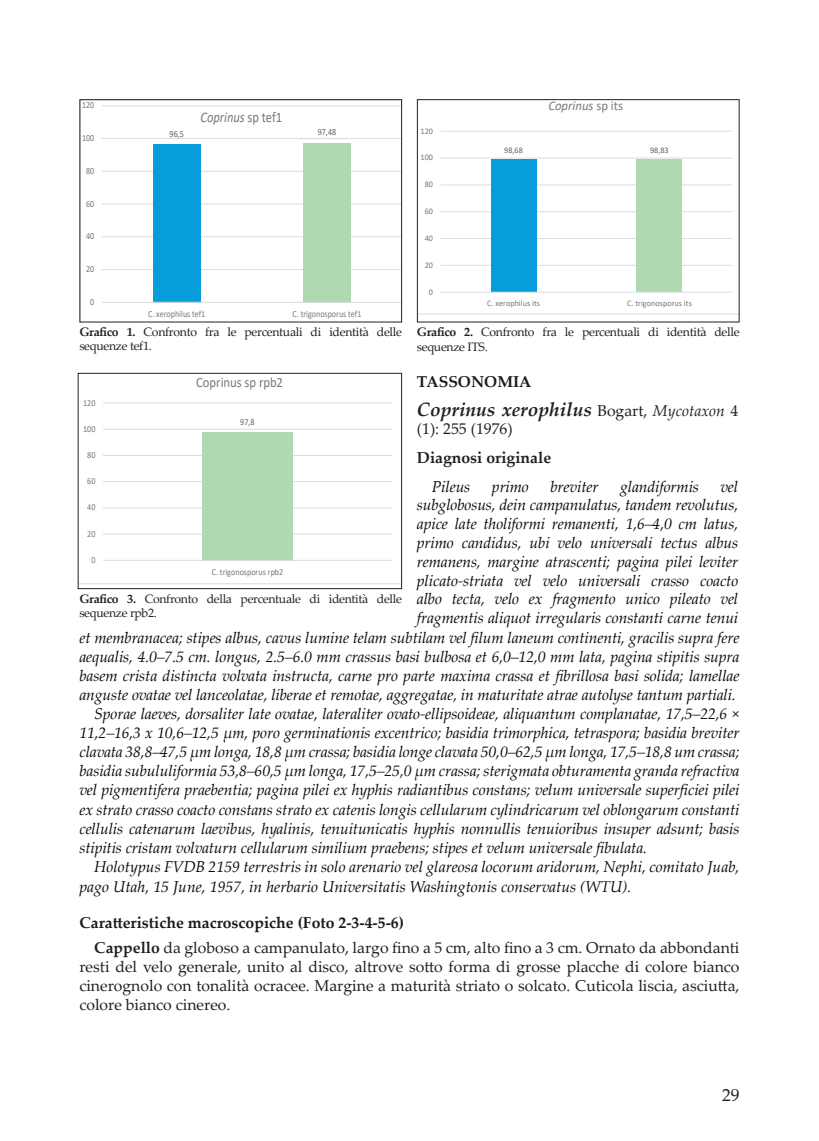
<style>
.page{position:relative;width:819px;height:1141px;background:#fff}
.page>*{position:absolute;margin:0;border:0;box-sizing:border-box;transform-origin:0 0}
.t1{font:italic 700 19.25px "Palatino Linotype";color:#231f20}
.t2{font:17.5px "Palatino Linotype";color:#231f20}
.t3{font:italic 15.75px "Palatino Linotype";letter-spacing:-.01em;color:#0b090d}
.t4{font:15.75px/19.2px "Palatino Linotype";color:#231f20}
.t5{font:700 15.75px "Palatino Linotype";color:#231f20}
.t6{font:700 15.75px "Palatino Linotype";color:#1f1820}
.t7{font:italic 14.7px "Calibri";color:#76787b;scale:.85 1}
.t8{font:14.17px "Calibri";color:#76787b;scale:.89 1}
.t9{font:italic 13.12px "Calibri";color:#76787b}
.t10{font:12.25px/14.7px "Palatino Linotype";letter-spacing:-.025em;color:#231f20}
.t11{font:9.45px "Calibri";color:#76787b;scale:.85 1}
.t12{font:9.45px "Calibri";color:#636366;scale:.85 1}
.t13{font:9.1px "Calibri";color:#76787b;scale:.89 1}
.t14{font:9.1px "Calibri";color:#636366;scale:.89 1}
.t15{font:8.4px "Calibri";color:#76787b}
.t16{font:8.4px "Calibri";color:#636366}
.s1{font-style:normal}
.s2{font-weight:700}
.s3{font-weight:400;font-style:normal;font-size:15.75px}
.s4{font-weight:400;font-size:15.75px}
.s5{font-style:normal;color:#231f20}
.s6{font-weight:700;color:#1f1820}
</style>
<div class="page">
<svg style="left:101px;top:105px;width:299px;height:198px"></svg>
<div style="left:79px;top:99px;width:323px;height:223px;border:1px solid #231f20"></div>
<svg style="left:419px;top:130px;width:318px;height:184px"></svg>
<div style="left:417px;top:99px;width:322px;height:223px;border:1px solid #231f20"></div>
<svg style="left:80px;top:402px;width:320px;height:182px"></svg>
<div style="left:78px;top:373px;width:324px;height:216px;border:1px solid #231f20"></div>
<p class="t11" style="left:82px;top:99px;width:16px">120</p>
<p class="t7" style="left:200px;top:107px;width:98px">Coprinus <span class="s1">sp tef1</span></p>
<p class="t9" style="left:548px;top:97px;width:76px">Coprinus <span class="s1">sp its</span></p>
<p class="t11" style="left:82px;top:132px;width:16px">100</p>
<p class="t12" style="left:170px;top:127px;width:18px">96,5</p>
<p class="t12" style="left:318px;top:126px;width:23px">97,48</p>
<p class="t15" style="left:420px;top:125px;width:14px">120</p>
<p class="t15" style="left:420px;top:152px;width:14px">100</p>
<p class="t16" style="left:504px;top:145px;width:20px">98,68</p>
<p class="t16" style="left:650px;top:144px;width:20px">98,83</p>
<p class="t11" style="left:86px;top:164px;width:11px">80</p>
<p class="t15" style="left:425px;top:179px;width:10px">80</p>
<p class="t11" style="left:86px;top:197px;width:11px">60</p>
<p class="t15" style="left:425px;top:205px;width:10px">60</p>
<p class="t11" style="left:86px;top:230px;width:11px">40</p>
<p class="t15" style="left:425px;top:232px;width:10px">40</p>
<p class="t11" style="left:86px;top:263px;width:11px">20</p>
<p class="t15" style="left:425px;top:259px;width:10px">20</p>
<p class="t15" style="left:429px;top:286px;width:6px">0</p>
<p class="t11" style="left:90px;top:295px;width:6px">0</p>
<p class="t15" style="left:487px;top:297px;width:54px">C. xerophilus its</p>
<p class="t15" style="left:627px;top:297px;width:66px">C. trigonosporus its</p>
<p class="t11" style="left:148px;top:308px;width:69px">C. xerophilus tef1</p>
<p class="t11" style="left:292px;top:308px;width:82px">C. trigonosporus tef1</p>
<p class="t10" style="left:79px;top:325px;width:324px;line-height:14px"><span class="s2">Grafico 1.</span> Confronto fra le percentuali di identità delle sequenze tef1.</p>
<p class="t10" style="left:417px;top:324px;width:324px"><span class="s2">Grafico 2.</span> Confronto fra le percentuali di identità delle sequenze ITS.</p>
<p class="t8" style="left:196px;top:372px;width:99px">Coprinus sp rpb2</p>
<p class="t6" style="left:417px;top:370px;width:116px">TASSONOMIA</p>
<p class="t1" style="left:417px;top:395px;width:323px">Coprinus xerophilus <span class="s3">Bogart,</span> <span class="s4">Mycotaxon</span> <span class="s3">4</span></p>
<p class="t4" style="left:417px;top:419px;width:97px">(1): 255 (1976)</p>
<p class="t5" style="left:417px;top:446px;width:136px">Diagnosi originale</p>
<p class="t3" style="left:432px;top:475px;width:40px">Pileus</p>
<p class="t3" style="left:492px;top:475px;width:38px">primo</p>
<p class="t3" style="left:550px;top:475px;width:50px">breviter</p>
<p class="t3" style="left:620px;top:475px;width:80px">glandiformis</p>
<p class="t3" style="left:720px;top:475px;width:19px">vel</p>
<p class="t3" style="left:417px;top:494px;width:323px">subglobosus, dein campanulatus, tandem revolutus,</p>
<p class="t3" style="left:417px;top:512px;width:323px">apice late tholiformi remanenti, 1,6–4,0 cm latus,</p>
<p class="t3" style="left:417px;top:531px;width:323px">primo candidus, ubi velo universali tectus albus</p>
<p class="t3" style="left:417px;top:550px;width:323px">remanens, margine atrascenti; pagina pilei leviter</p>
<p class="t3" style="left:417px;top:569px;width:323px">plicato-striata vel velo universali crasso coacto</p>
<p class="t3" style="left:417px;top:588px;width:323px">albo tecta, velo ex fragmento unico pileato vel</p>
<p class="t3" style="left:417px;top:607px;width:323px">fragmentis aliquot irregularis constanti carne tenui</p>
<p class="t3" style="left:79px;top:627px;width:661px">et membranacea; stipes albus, cavus lumine telam subtilam vel filum laneum continenti, gracilis supra fere</p>
<p class="t3" style="left:79px;top:646px;width:661px">aequalis, 4.0–7.5 cm. longus, 2.5–6.0 mm crassus basi bulbosa et 6,0–12,0 mm lata, pagina stipitis supra</p>
<p class="t3" style="left:79px;top:664px;width:661px">basem crista distincta volvata instructa, carne pro parte maxima crassa et fibrillosa basi solida; lamellae</p>
<p class="t3" style="left:79px;top:683px;width:658px">anguste ovatae vel lanceolatae, liberae et remotae, aggregatae, in maturitate atrae autolyse tantum partiali.</p>
<p class="t3" style="left:94px;top:702px;width:646px">Sporae laeves, dorsaliter late ovatae, lateraliter ovato-ellipsoideae, aliquantum complanatae, 17,5–22,6 <span class="s5">×</span></p>
<p class="t3" style="left:79px;top:721px;width:661px">11,2–16,3 x 10,6–12,5 µm, poro germinationis excentrico; basidia trimorphica, tetraspora; basidia breviter</p>
<p class="t3" style="left:79px;top:740px;width:661px">clavata 38,8–47,5 µm longa, 18,8 µm crassa; basidia longe clavata 50,0–62,5 µm longa, 17,5–18,8 um crassa;</p>
<p class="t3" style="left:79px;top:760px;width:661px">basidia subululiformia 53,8–60,5 µm longa, 17,5–25,0 µm crassa; sterigmata obturamenta granda refractiva</p>
<p class="t3" style="left:79px;top:779px;width:661px">vel pigmentifera praebentia; pagina pilei ex hyphis radiantibus constans; velum universale superficiei pilei</p>
<p class="t3" style="left:79px;top:798px;width:661px">ex strato crasso coacto constans strato ex catenis longis cellularum cylindricarum vel oblongarum constanti</p>
<p class="t3" style="left:79px;top:817px;width:661px">cellulis catenarum laevibus, hyalinis, tenuitunicatis hyphis nonnullis tenuioribus insuper adsunt; basis</p>
<p class="t3" style="left:79px;top:837px;width:569px">stipitis cristam volvaturn cellularum similium praebens; stipes et velum universale fibulata.</p>
<p class="t3" style="left:94px;top:856px;width:646px">Holotypus FVDB 2159 terrestris in solo arenario vel glareosa locorum aridorum, Nephi, comitato Juab,</p>
<p class="t3" style="left:79px;top:875px;width:553px">pago Utah, 15 June, 1957, in herbario Universitatis Washingtonis conservatus (WTU).</p>
<p class="t4" style="left:94px;top:910px;width:646px;line-height:24.2px;text-indent:-15px"><span class="s6">Caratteristiche macroscopiche (Foto 2-3-4-5-6)<br></span><span class="s2">Cappello</span> da globoso a campanulato, largo fino a 5 cm, alto fino a 3 cm. Ornato da abbondanti</p>
<p class="t4" style="left:79px;top:956px;width:661px;text-align:justify">resti del velo generale, unito al disco, altrove sotto forma di grosse placche di colore bianco cinerognolo con tonalità ocracee. Margine a maturità striato o solcato. Cuticola liscia, asciutta, colore bianco cinereo.</p>
<p class="t13" style="left:83px;top:396px;width:15px">120</p>
<p class="t14" style="left:240px;top:416px;width:18px">97,8</p>
<p class="t13" style="left:83px;top:422px;width:15px">100</p>
<p class="t13" style="left:87px;top:449px;width:11px">80</p>
<p class="t13" style="left:87px;top:475px;width:11px">60</p>
<p class="t13" style="left:87px;top:501px;width:11px">40</p>
<p class="t13" style="left:87px;top:527px;width:11px">20</p>
<p class="t13" style="left:91px;top:554px;width:6px">0</p>
<p class="t13" style="left:212px;top:565px;width:82px">C. trigonosporus rpb2</p>
<p class="t10" style="left:79px;top:591px;width:324px"><span class="s2">Grafico 3.</span> Confronto della percentuale di identità delle sequenze rpb2.</p>
<p class="t2" style="left:722px;top:1083px;width:19px">29</p>
</div>
